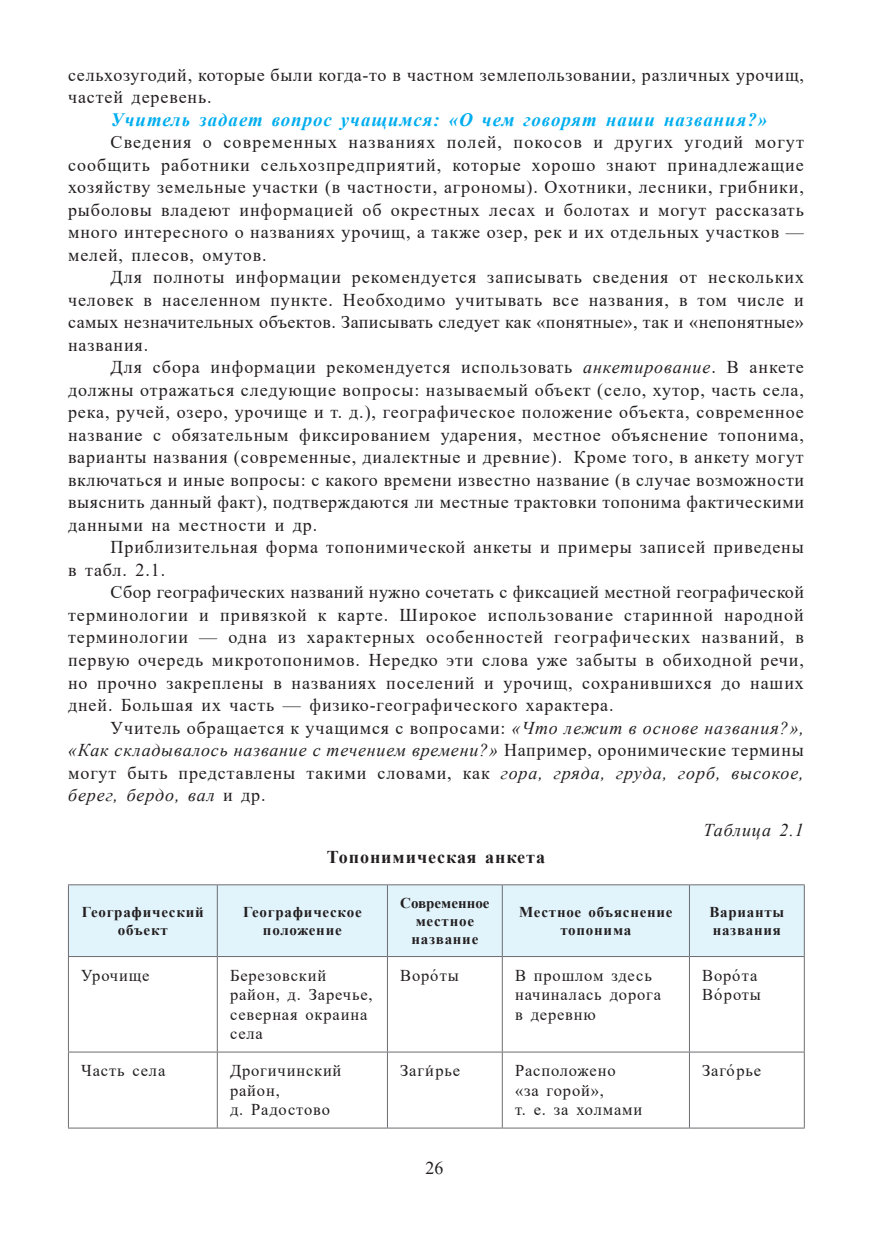
<style>
.page{position:relative;width:872px;height:1234px;background:#fff}
.page>*{position:absolute;margin:0;border:0;box-sizing:border-box;transform-origin:0 0}
.Основной_текст_12_15{font:italic 700 18.9px "Times New Roman";letter-spacing:.05em;color:#00aeef}
.Основной_текст_12_15-2{font:18px/22.5px "Times New Roman";letter-spacing:.05em;color:#231f20;text-align:justify}
.Основной_текст_12_15-3{font:italic 18px/22.5px "Times New Roman";letter-spacing:.04em;color:#231f20;text-align:justify}
.Название{font:700 18px "Times New Roman";letter-spacing:.05em;color:#231f20}
.Табл_слово{font:italic 18px "Times New Roman";letter-spacing:.05em;color:#231f20}
.Тело{font:16.5px/19.5px "Times New Roman";letter-spacing:.05em;color:#231f20}
.Голова{font:700 15px/18px "Times New Roman";letter-spacing:.05em;color:#231f20;text-align:center}
.s1{font-style:italic}
.s2{font-style:normal}
</style>
<div class="page">
<div style="left:69px;top:885px;width:735px;height:70px;background:#e1f4fc"></div>
<svg style="left:69px;top:956px;width:735px;height:171px"></svg>
<hr style="left:217px;top:885px;width:1px;height:70px;background:#6c6d70">
<hr style="left:387px;top:885px;width:1px;height:70px;background:#6c6d70">
<hr style="left:502px;top:885px;width:1px;height:70px;background:#6c6d70">
<hr style="left:689px;top:885px;width:1px;height:70px;background:#6c6d70">
<hr style="left:217px;top:956px;width:1px;height:95px;background:#6c6d70">
<hr style="left:387px;top:956px;width:1px;height:95px;background:#6c6d70">
<hr style="left:502px;top:956px;width:1px;height:95px;background:#6c6d70">
<hr style="left:689px;top:956px;width:1px;height:95px;background:#6c6d70">
<hr style="left:68px;top:1051px;width:149px;height:1px;background:#6c6d70">
<hr style="left:217px;top:1051px;width:170px;height:1px;background:#6c6d70">
<hr style="left:217px;top:1052px;width:1px;height:75px;background:#6c6d70">
<hr style="left:387px;top:1051px;width:115px;height:1px;background:#6c6d70">
<hr style="left:387px;top:1052px;width:1px;height:75px;background:#6c6d70">
<hr style="left:502px;top:1051px;width:187px;height:1px;background:#6c6d70">
<hr style="left:502px;top:1052px;width:1px;height:75px;background:#6c6d70">
<hr style="left:689px;top:1051px;width:115px;height:1px;background:#6c6d70">
<hr style="left:689px;top:1052px;width:1px;height:75px;background:#6c6d70">
<hr style="left:68px;top:1127px;width:149px;height:1px;background:#6c6d70">
<hr style="left:217px;top:1127px;width:170px;height:1px;background:#6c6d70">
<hr style="left:387px;top:1127px;width:115px;height:1px;background:#6c6d70">
<hr style="left:502px;top:1127px;width:187px;height:1px;background:#6c6d70">
<hr style="left:689px;top:1127px;width:115px;height:1px;background:#6c6d70">
<hr style="left:68px;top:956px;width:1px;height:95px;background:#6c6d70">
<hr style="left:804px;top:956px;width:1px;height:95px;background:#6c6d70">
<hr style="left:68px;top:1052px;width:1px;height:75px;background:#6c6d70">
<hr style="left:804px;top:1052px;width:1px;height:75px;background:#6c6d70">
<hr style="left:68px;top:884px;width:149px;height:1px;background:#6c6d70">
<hr style="left:68px;top:885px;width:1px;height:70px;background:#6c6d70">
<hr style="left:217px;top:884px;width:170px;height:1px;background:#6c6d70">
<hr style="left:387px;top:884px;width:115px;height:1px;background:#6c6d70">
<hr style="left:502px;top:884px;width:187px;height:1px;background:#6c6d70">
<hr style="left:689px;top:884px;width:115px;height:1px;background:#6c6d70">
<hr style="left:804px;top:885px;width:1px;height:70px;background:#6c6d70">
<hr style="left:68px;top:955px;width:149px;height:1px;background:#6c6d70">
<hr style="left:217px;top:955px;width:170px;height:1px;background:#6c6d70">
<hr style="left:387px;top:955px;width:115px;height:1px;background:#6c6d70">
<hr style="left:502px;top:955px;width:187px;height:1px;background:#6c6d70">
<hr style="left:689px;top:955px;width:115px;height:1px;background:#6c6d70">
<p class="Основной_текст_12_15-2" style="left:68px;top:63px;width:737px">сельхозугодий, которые были когда-то в частном землепользовании, различных урочищ, частей деревень.</p>
<p class="Основной_текст_12_15" style="left:111px;top:106px;width:658px">Учитель задает вопрос учащимся: «О чем говорят наши названия?»</p>
<p class="Основной_текст_12_15-2" style="left:68px;top:130px;width:737px;text-indent:43px">Сведения о современных названиях полей, покосов и других угодий могут сообщить работники сельхозпредприятий, которые хорошо знают принадлежащие хозяйству земельные участки (в частности, агрономы). Охотники, лесники, грибники, рыболовы владеют информацией об окрестных лесах и болотах и могут рассказать много интересного о названиях урочищ, а также озер, рек и их отдельных участков — мелей, плесов, омутов.</p>
<p class="Основной_текст_12_15-2" style="left:68px;top:265px;width:737px;text-indent:43px">Для полноты информации рекомендуется записывать сведения от нескольких человек в населенном пункте. Необходимо учитывать все названия, в том числе и самых незначительных объектов. Записывать следует как «понятные», так и «непонятные» названия.</p>
<p class="Основной_текст_12_15-2" style="left:68px;top:355px;width:737px;text-indent:43px">Для сбора информации рекомендуется использовать <span class="s1">анкетирование</span>. В анкете должны отражаться следующие вопросы: называемый объект (село, хутор, часть села, река, ручей, озеро, урочище и т. д.), географическое положение объекта, современное название с обязательным фиксированием ударения, местное объяснение топонима, варианты названия (современные, диалектные и древние). Кроме того, в анкету могут включаться и иные вопросы: с какого времени известно название (в случае возможности выяснить данный факт), подтверждаются ли местные трактовки топонима фактическими данными на местности и др.</p>
<p class="Основной_текст_12_15-2" style="left:68px;top:535px;width:737px;text-indent:43px">Приблизительная форма топонимической анкеты и примеры записей приведены в табл. 2.1.</p>
<p class="Основной_текст_12_15-2" style="left:68px;top:580px;width:737px;text-indent:43px">Сбор географических названий нужно сочетать с фиксацией местной географической терминологии и привязкой к карте. Широкое использование старинной народной терминологии — одна из характерных особенностей географических названий, в первую очередь микротопонимов. Нередко эти слова уже забыты в обиходной речи, но прочно закреплены в названиях поселений и урочищ, сохранившихся до наших дней. Большая их часть — физико-географического характера.</p>
<p class="Основной_текст_12_15-3" style="left:68px;top:715px;width:737px;text-indent:43px"><span class="s2">Учитель обращается к учащимся с вопросами:</span> «Что лежит в основе названия?», «Как складывалось название с течением времени?» <span class="s2">Например, оронимические термины могут быть представлены такими словами, как</span> гора, гряда, груда, горб, высокое, берег, бердо, вал <span class="s2">и др.</span></p>
<p class="Табл_слово" style="left:703px;top:817px;width:102px">Таблица 2.1</p>
<p class="Название" style="left:327px;top:844px;width:220px">Топонимическая анкета</p>
<p class="Голова" style="left:82px;top:902px;width:123px">Географический объект</p>
<p class="Голова" style="left:243px;top:902px;width:120px">Географическое положение</p>
<p class="Голова" style="left:400px;top:893px;width:91px">Современное местное название</p>
<p class="Голова" style="left:519px;top:902px;width:155px">Местное объяснение топонима</p>
<p class="Голова" style="left:709px;top:902px;width:76px;text-align:left">Варианты названия</p>
<p class="Тело" style="left:81px;top:964px;width:70px">Урочище</p>
<p class="Тело" style="left:230px;top:964px;width:144px">Березовский район, д. Заречье, северная окраина села</p>
<p class="Тело" style="left:400px;top:964px;width:60px">Воро́ты</p>
<p class="Тело" style="left:515px;top:964px;width:147px">В прошлом здесь начиналась дорога в деревню</p>
<p class="Тело" style="left:702px;top:964px;width:57px">Воро́та</p>
<p class="Тело" style="left:702px;top:984px;width:60px">Во́роты</p>
<p class="Тело" style="left:81px;top:1060px;width:86px">Часть села</p>
<p class="Тело" style="left:230px;top:1060px;width:113px">Дрогичинский район,<br>д. Радостово</p>
<p class="Тело" style="left:400px;top:1060px;width:62px">Заги́рье</p>
<p class="Тело" style="left:515px;top:1060px;width:129px">Расположено «за горой»,<br>т. е. за холмами</p>
<p class="Тело" style="left:702px;top:1060px;width:61px">Заго́рье</p>
<p class="Основной_текст_12_15-2" style="left:425px;top:1155px;width:19px">26</p>
</div>
